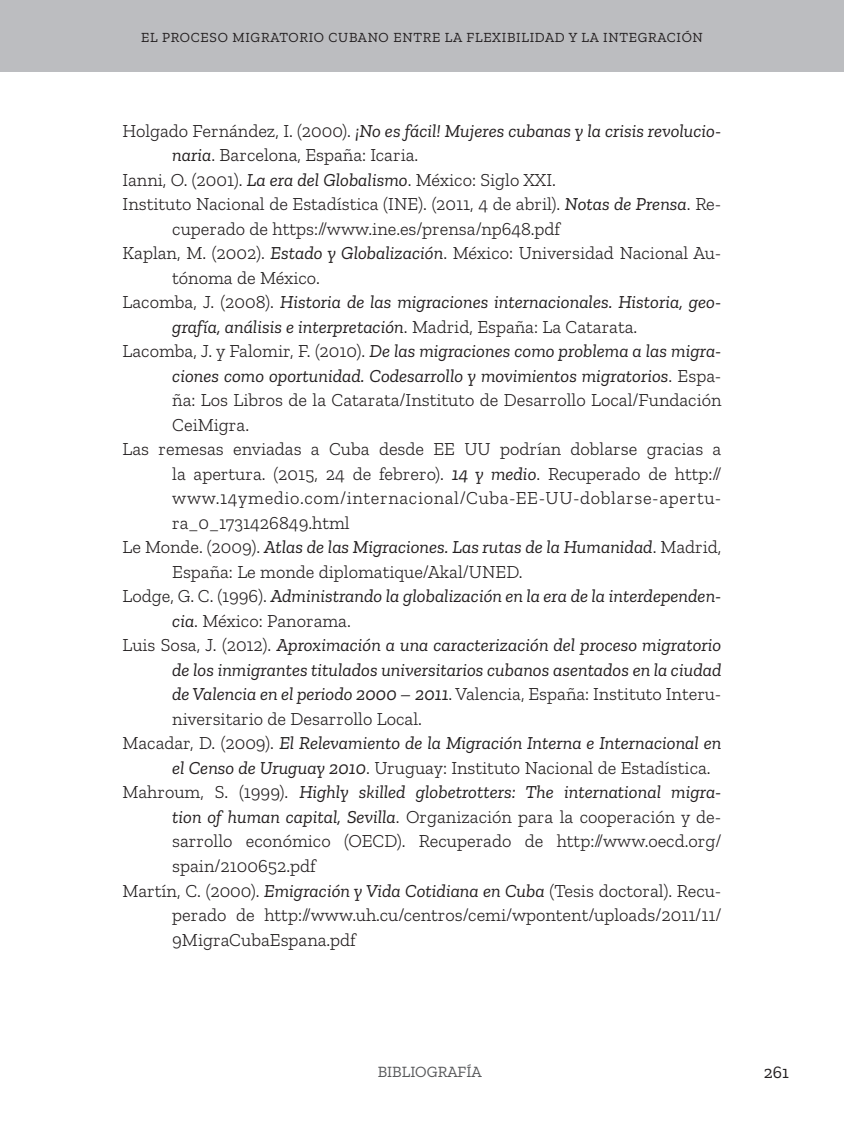
<style>
.page{position:relative;width:844px;height:1141px;background:#fff}
.page>*{position:absolute;margin:0;border:0;box-sizing:border-box;transform-origin:0 0}
.BIBLIOGRAFIA{font:300 18.38px/24.5px "Zilla Slab";color:#231f20}
.BIBLIOGRAFIA-2{font:italic 18.38px/24.5px "Zilla Slab";color:#231f20}
.t1{font:17.5px "Zilla Slab";color:#231f20}
.t2{font:15.75px "Zilla Slab";color:#57585a}
.t3{font:14px "Zilla Slab";letter-spacing:.05em;color:#231f20}
.s1{font-weight:400;font-style:italic}
.s2{font-weight:300;font-style:normal}
</style>
<div class="page">
<div style="left:0;top:0;width:843px;height:72px;background:#bcbdc0"></div>
<p class="t3" style="left:141px;top:29px;width:563px">EL PROCESO MIGRATORIO CUBANO ENTRE LA FLEXIBILIDAD Y LA INTEGRACIÓN</p>
<p class="BIBLIOGRAFIA" style="left:172px;top:119px;width:550px;text-indent:-50px">Holgado Fernández, I. (2000). <span class="s1">¡No es fácil! Mujeres cubanas y la crisis revolucio&shy;naria</span>. Barcelona, España: Icaria.</p>
<p class="BIBLIOGRAFIA" style="left:122px;top:168px;width:435px">Ianni, O. (2001). <span class="s1">La era del Globalismo</span>. México: Siglo XXI.</p>
<p class="BIBLIOGRAFIA" style="left:172px;top:192px;width:550px;text-indent:-50px">Instituto Nacional de Estadística (INE). (2011, 4 de abril). <span class="s1">Notas de Prensa</span>. Re&shy;cuperado de https://www.ine.es/prensa/np648.pdf</p>
<p class="BIBLIOGRAFIA" style="left:172px;top:241px;width:550px;text-indent:-50px">Kaplan, M. (2002). <span class="s1">Estado y Globalización</span>. México: Universidad Nacional Au&shy;tónoma de México.</p>
<p class="BIBLIOGRAFIA-2" style="left:172px;top:290px;width:550px;text-indent:-50px"><span class="s2">Lacomba, J. (2008).</span> Historia de las migraciones internacionales. Historia, geo&shy;grafía, análisis e interpretación<span class="s2">. Madrid, España: La Catarata.</span></p>
<p class="BIBLIOGRAFIA" style="left:172px;top:339px;width:550px;text-align:justify;text-indent:-50px">Lacomba, J. y Falomir, F. (2010). <span class="s1">De las migraciones como problema a las migra&shy;ciones como oportunidad. Codesarrollo y movimientos migratorios</span>. Espa&shy;ña: Los Libros de la Catarata/Instituto de Desarrollo Local/Fundación CeiMigra.</p>
<p class="BIBLIOGRAFIA" style="left:172px;top:437px;width:550px;text-align:justify;text-indent:-50px">Las remesas enviadas a Cuba desde EE UU podrían doblarse gracias a la apertura. (2015, 24 de febrero). <span class="s1">14 y medio</span>. Recuperado de http:// www.14ymedio.com/internacional/Cuba-EE-UU-doblarse-apertu&shy;ra_0_1731426849.html</p>
<p class="BIBLIOGRAFIA" style="left:172px;top:535px;width:550px;text-indent:-50px">Le Monde. (2009). <span class="s1">Atlas de las Migraciones. Las rutas de la Humanidad</span>. Madrid,<br>España: Le monde diplomatique/Akal/UNED.</p>
<p class="BIBLIOGRAFIA-2" style="left:172px;top:584px;width:550px;text-indent:-50px"><span class="s2">Lodge, G. C. (1996).</span> Administrando la globalización en la era de la interdependen&shy;cia<span class="s2">. México: Panorama.</span></p>
<p class="BIBLIOGRAFIA-2" style="left:172px;top:633px;width:550px;text-align:justify;text-indent:-50px"><span class="s2">Luis Sosa, J. (2012).</span> Aproximación a una caracterización del proceso migratorio de los inmigrantes titulados universitarios cubanos asentados en la ciudad de Valencia en el periodo 2000 – 2011<span class="s2">. Valencia, España: Instituto Interu&shy;niversitario de Desarrollo Local.</span></p>
<p class="BIBLIOGRAFIA-2" style="left:172px;top:731px;width:550px;text-indent:-50px"><span class="s2">Macadar, D. (2009).</span> El Relevamiento de la Migración Interna e Internacional en el Censo de Uruguay 2010<span class="s2">. Uruguay: Instituto Nacional de Estadística.</span></p>
<p class="BIBLIOGRAFIA" style="left:172px;top:780px;width:550px;text-align:justify;text-indent:-50px">Mahroum, S. (1999). <span class="s1">Highly skilled globetrotters: The international migra&shy;tion of human capital, Sevilla</span>. Organización para la cooperación y de&shy;sarrollo económico (OECD). Recuperado de http://www.oecd.org/ spain/2100652.pdf</p>
<p class="BIBLIOGRAFIA" style="left:172px;top:878px;width:550px;text-align:justify;text-indent:-50px">Martín, C. (2000). <span class="s1">Emigración y Vida Cotidiana en Cuba</span> (Tesis doctoral). Recu&shy;perado de http://www.uh.cu/centros/cemi/wpontent/uploads/2011/11/ 9MigraCubaEspana.pdf</p>
<p class="t2" style="left:377px;top:1063px;width:105px">BIBLIOGRAFÍA</p>
<p class="t1" style="left:763px;top:1062px;width:27px">261</p>
</div>
